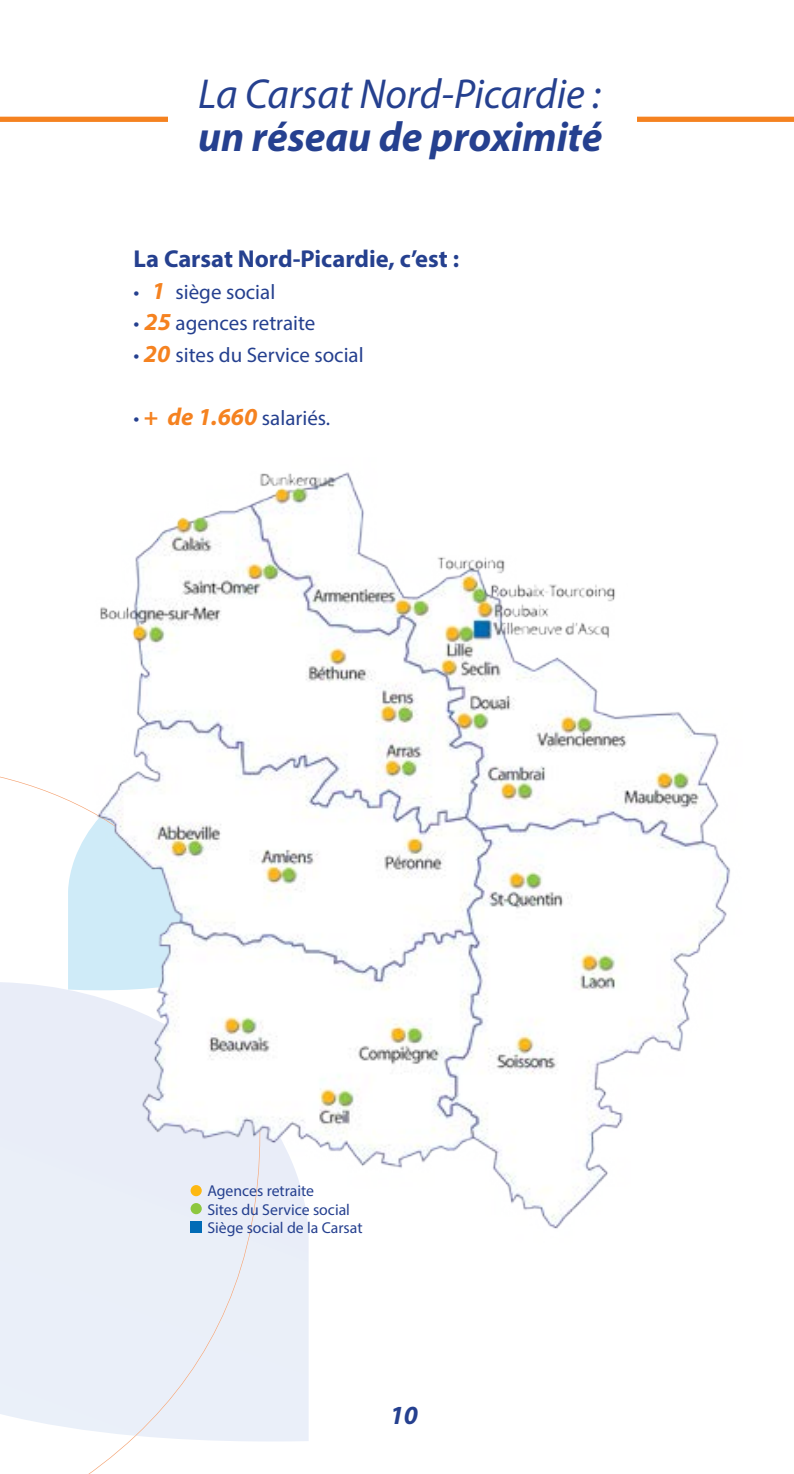
<style>
.page{position:relative;width:794px;height:1474px;background:#fff}
.page>*{position:absolute;margin:0;border:0;box-sizing:border-box;transform-origin:0 0}
.t1{font:italic 42px "Myriad Pro";color:#25408f}
.t2{font:italic 700 42px "Myriad Pro";color:#25408f}
.t3{font:italic 700 26.25px "Myriad Pro";color:#25408f}
.t4{font:700 24.5px "Myriad Pro";color:#25408f}
.t5{font:21px "Myriad Pro";color:#25408f}
.t6{font:15.75px/18.9px "Myriad Pro";color:#25408f}
.s1{font-weight:700;font-style:italic;font-size:24.5px;color:#f58220}
</style>
<div class="page">
<div style="left:259px;top:1250px;width:50px;height:191px;background:#eaeff8"></div>
<svg style="left:0;top:776px;width:259px;height:697px;fill:#eaeff9"></svg>
<div style="left:135px;top:1250px;width:125px;height:185px;background:#eaeff9"></div>
<div style="left:0;top:117px;width:794px;height:5px;background:#f58220"></div>
<div style="left:168px;top:69px;width:469px;height:89px;background:#fff"></div>
<img style="left:68px;top:472px;width:663px;height:778px">
<h1 class="t1" style="left:198px;top:67px;width:404px">La Carsat Nord-Picardie :</h1>
<h1 class="t2" style="left:198px;top:110px;width:406px">un réseau de proximité</h1>
<p class="t4" style="left:133px;top:243px;width:327px">La Carsat Nord-Picardie, c’est :</p>
<p class="t5" style="left:133px;top:279px;width:143px">• <span class="s1">1</span> siège social</p>
<p class="t5" style="left:133px;top:310px;width:183px">• <span class="s1">25</span> agences retraite</p>
<p class="t5" style="left:133px;top:342px;width:232px">• <span class="s1">20</span> sites du Service social</p>
<p class="t5" style="left:133px;top:405px;width:198px">• <span class="s1">+ de 1.660</span> salariés.</p>
<p class="t6" style="left:207px;top:1180px;width:157px">Agences retraite<br>Sites du Service social<br>Siège social de la Carsat</p>
<p class="t3" style="left:390px;top:1397px;width:30px">10</p>
</div>
